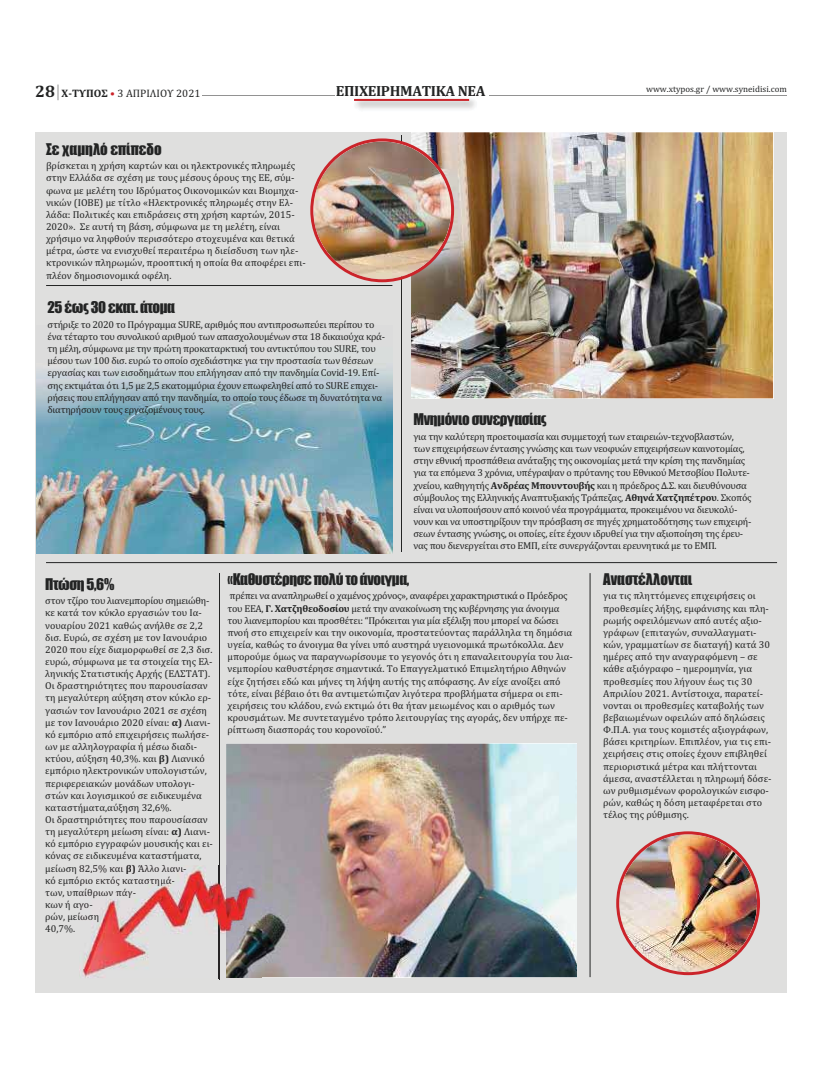
<style>
.page{position:relative;width:822px;height:1077px;background:#fff}
.page>*{position:absolute;margin:0;border:0;box-sizing:border-box;transform-origin:0 0}
.t1{font:14.9px "Impact";letter-spacing:-.025em;color:#232424}
.t2{font:14.9px "Impact";color:#232424}
.t3{font:700 14.9px "Cambria";letter-spacing:-.025em;color:#262425}
.t4{font:10.9px "Cambria";color:#232424}
.t5{font:10.1px/12.2px "Cambria";color:#232424}
.t6{font:10.1px/12.2px "Cambria";letter-spacing:-.025em;color:#232424}
.t7{font:8.9px "Cambria";color:#232424}
.s1{font-weight:700;font-size:16.9px}
.s2{font-weight:700}
.s3{color:#cb242a}
.s4{color:#232424}
.s5{color:#262425}
.s6{font-weight:700;color:#262425}
</style>
<div class="page">
<hr style="left:203px;top:95px;width:584px;height:1px;background:#929292">
<div style="left:335px;top:83px;width:154px;height:16px;background:#fff"></div>
<hr style="left:354px;top:99px;width:115px;height:2px;background:#cb242a">
<svg style="left:58px;top:85px;width:1px;height:15px"></svg>
<div style="left:35px;top:132px;width:752px;height:861px;background:#dfdfde"></div>
<img style="left:411px;top:132px;width:362px;height:266px">
<img style="left:36px;top:367px;width:356px;height:187px">
<hr style="left:219px;top:573px;width:1px;height:407px;background:#232424">
<hr style="left:46px;top:562px;width:731px;height:1px;background:#232424">
<hr style="left:46px;top:285px;width:346px;height:1px;background:#232424">
<img style="left:616px;top:831px;width:144px;height:144px">
<img style="left:226px;top:744px;width:351px;height:233px">
<hr style="left:401px;top:135px;width:1px;height:417px;background:#232424">
<hr style="left:590px;top:573px;width:1px;height:404px;background:#232424">
<img style="left:310px;top:138px;width:144px;height:144px">
<img style="left:79px;top:865px;width:147px;height:113px">
<img style="left:79px;top:865px;width:107px;height:57px">
<img style="left:219px;top:865px;width:1px;height:113px">
<img style="left:226px;top:865px;width:35px;height:112px">
<p class="t4" style="left:35px;top:89px;width:167px"><span class="s1">28</span> <span class="s2">Χ‑ΤΥΠΟΣ</span> <span class="s3">•</span> 3 ΑΠΡΙΛΙΟΥ 2021</p>
<h1 class="t3" style="left:336px;top:86px;width:151px"><span class="s4">Ε</span>ΠΙΧΕΙΡΗΜΑΤΙΚΑ ΝΕΑ</h1>
<p class="t7" style="left:646px;top:86px;width:142px">www.xtypos.gr / www.syneidisi.com</p>
<h1 class="t2" style="left:46px;top:144px;width:117px">Σε χαμηλό επίπεδο</h1>
<p class="t5" style="left:46px;top:161px;width:261px">βρίσκεται η χρήση καρτών και οι ηλεκτρονικές πληρωμές στην Ελλάδα σε σχέση με τους μέσους όρους της ΕΕ, σύμ‐ φωνα με μελέτη του Ιδρύματος Οικονομικών και Βιομηχα‐ νικών (ΙΟΒΕ) με τίτλο «Ηλεκτρονικές πληρωμές στην Ελ‐ λάδα: Πολιτικές και επιδράσεις στη χρήση καρτών, 2015‐ 2020». Σε αυτή τη βάση, σύμφωνα με τη μελέτη, είναι χρήσιμο να ληφθούν περισσότερο στοχευμένα και θετικά μέτρα, ώστε να ενισχυθεί περαιτέρω η διείσδυση των ηλε‐ κτρονικών πληρωμών, προοπτική η οποία θα αποφέρει επι‐ πλέον δημοσιονομικά οφέλη.</p>
<h1 class="t1" style="left:48px;top:303px;width:129px">25 έως 30 εκατ. άτομα</h1>
<p class="t6" style="left:48px;top:319px;width:339px">στήριξε το 2020 το Πρόγραμμα SURE, αριθμός που αντιπροσωπεύει περίπου το ένα τέταρτο του συνολικού αριθμού των απασχολουμένων στα 18 δικαιούχα κρά‐ τη μέλη, σύμφωνα με την πρώτη προκαταρκτική του αντικτύπου του SURE, του μέσου των 100 δισ. ευρώ το οποίο σχεδιάστηκε για την προστασία των θέσεων εργασίας και των εισοδημάτων που επλήγησαν από την πανδημία Covid‐19. Επί‐ σης εκτιμάται ότι 1,5 με 2,5 εκατομμύρια έχουν επωφεληθεί από το SURE επιχει‐ ρήσεις που επλήγησαν από την πανδημία, το οποίο τους έδωσε τη δυνατότητα να διατηρήσουν τους εργαζομένους τους.</p>
<h1 class="t1" style="left:413px;top:415px;width:135px">Μνημόνιο συνεργασίας</h1>
<p class="t6" style="left:413px;top:431px;width:340px">για την καλύτερη προετοιμασία και συμμετοχή των εταιρειών‐τεχνοβλαστών, των επιχειρήσεων έντασης γνώσης και των νεοφυών επιχειρήσεων καινοτομίας, στην εθνική προσπάθεια ανάταξης της οικονομίας μετά την κρίση της πανδημίας για τα επόμενα 3 χρόνια, υπέγραψαν ο πρύτανης του Εθνικού Μετσοβίου Πολυτε‐ χνείου, καθηγητής <span class="s2">Ανδρέας Μπουντουβής</span> και η πρόεδρος Δ.Σ. και διευθύνουσα σύμβουλος της Ελληνικής Αναπτυξιακής Τράπεζας, <span class="s2">Αθηνά Χατζηπέτρου</span>. Σκοπός είναι να υλοποιήσουν από κοινού νέα προγράμματα, προκειμένου να διευκολύ‐ νουν και να υποστηρίξουν την πρόσβαση σε πηγές χρηματοδότησης των επιχειρή‐ σεων έντασης γνώσης, οι οποίες, είτε έχουν ιδρυθεί για την αξιοποίηση της έρευ‐ νας που διενεργείται στο ΕΜΠ, είτε συνεργάζονται ερευνητικά με το ΕΜΠ.</p>
<h1 class="t1" style="left:45px;top:579px;width:71px">Πτώση 5,6%</h1>
<p class="t5" style="left:45px;top:596px;width:169px">στον τζίρο του λιανεμπορίου σημειώθη‐ κε κατά τον κύκλο εργασιών του Ια‐ νουαρίου 2021 καθώς ανήλθε σε 2,2 δισ. Ευρώ, σε σχέση με τον Ιανουάριο<br>2020 που είχε διαμορφωθεί σε 2,3 δισ. ευρώ, σύμφωνα με τα στοιχεία της Ελ‐ ληνικής Στατιστικής Αρχής (ΕΛΣΤΑΤ).<br>Οι δραστηριότητες που παρουσίασαν τη μεγαλύτερη αύξηση στον κύκλο ερ‐ γασιών τον Ιανουάριο 2021 σε σχέση με τον Ιανουάριο 2020 είναι: <span class="s2">α)</span> Λιανι‐ κό εμπόριο από επιχειρήσεις πωλήσε‐ ων με αλληλογραφία ή μέσω διαδι‐ κτύου, αύξηση 40,3%. και <span class="s2">β)</span> Λιανικό εμπόριο ηλεκτρονικών υπολογιστών, περιφερειακών μονάδων υπολογι‐ στών και λογισμικού σε ειδικευμένα καταστήματα,αύξηση 32,6%.<br>Οι δραστηριότητες που παρουσίασαν τη μεγαλύτερη μείωση είναι: <span class="s2">α)</span> Λιανι‐ κό εμπόριο εγγραφών μουσικής και ει‐ κόνας σε ειδικευμένα καταστήματα, μείωση <span class="s5">82,5% και</span> <span class="s6">β)</span> <span class="s5">Άλλο λιανι‐<br></span>κό εμπ<span class="s5">όριο εκτός καταστημά‐<br></span>των, υπ<span class="s5">αίθριων πάγ‐<br></span>κων ή α<span class="s5">γο‐<br></span>ρών, με<span class="s5">ίωση<br></span>40,7%.</p>
<h1 class="t1" style="left:228px;top:574px;width:183px">«Καθυστέρησε πολύ το άνοιγμα,</h1>
<p class="t5" style="left:228px;top:591px;width:347px">πρέπει να αναπληρωθεί ο χαμένος χρόνος», αναφέρει χαρακτηριστικά ο Πρόεδρος του ΕΕΑ, <span class="s2">Γ. Χατζηθεοδοσίου</span> μετά την ανακοίνωση της κυβέρνησης για άνοιγμα του λιανεμπορίου και προσθέτει: “Πρόκειται για μία εξέλιξη που μπορεί να δώσει πνοή στο επιχειρείν και την οικονομία, προστατεύοντας παράλληλα τη δημόσια υγεία, καθώς το άνοιγμα θα γίνει υπό αυστηρά υγειονομικά πρωτόκολλα. Δεν μπορούμε όμως να παραγνωρίσουμε το γεγονός ότι η επαναλειτουργία του λια‐ νεμπορίου καθυστέρησε σημαντικά. Το Επαγγελματικό Επιμελητήριο Αθηνών είχε ζητήσει εδώ και μήνες τη λήψη αυτής της απόφασης. Αν είχε ανοίξει από τότε, είναι βέβαιο ότι θα αντιμετώπιζαν λιγότερα προβλήματα σήμερα οι επι‐ χειρήσεις του κλάδου, ενώ εκτιμώ ότι θα ήταν μειωμένος και ο αριθμός των κρουσμάτων. Με συντεταγμένο τρόπο λειτουργίας της αγοράς, δεν υπήρχε πε‐ ρίπτωση διασποράς του κορονοϊού.”</p>
<h1 class="t2" style="left:603px;top:574px;width:91px">Αναστέλλονται</h1>
<p class="t5" style="left:603px;top:591px;width:170px">για τις πληττόμενες επιχειρήσεις οι προθεσμίες λήξης, εμφάνισης και πλη‐ ρωμής οφειλόμενων από αυτές αξιο‐ γράφων (επιταγών, συναλλαγματι‐ κών, γραμματίων σε διαταγή) κατά 30 ημέρες από την αναγραφόμενη – σε κάθε αξιόγραφο – ημερομηνία, για προθεσμίες που λήγουν έως τις 30<br>Απριλίου 2021. Αντίστοιχα, παρατεί‐ νονται οι προθεσμίες καταβολής των βεβαιωμένων οφειλών από δηλώσεις Φ.Π.Α. για τους κομιστές αξιογράφων, βάσει κριτηρίων. Επιπλέον, για τις επι‐ χειρήσεις στις οποίες έχουν επιβληθεί περιοριστικά μέτρα και πλήττονται άμεσα, αναστέλλεται η πληρωμή δόσε‐ ων ρυθμισμένων φορολογικών εισφο‐ ρών, καθώς η δόση μεταφέρεται στο τέλος της ρύθμισης.</p>
</div>
